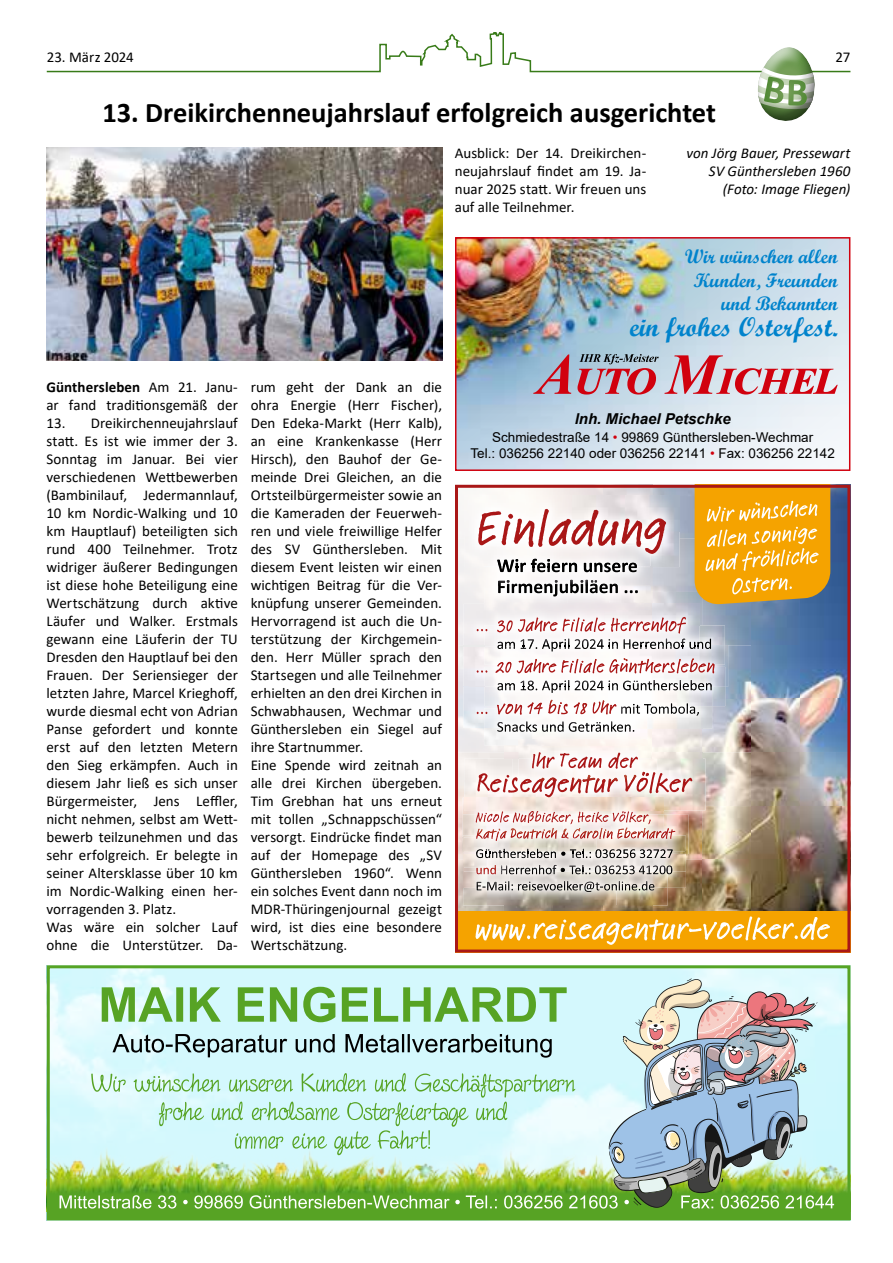
<style>
.page{position:relative;width:893px;height:1263px;background:#fff}
.page>*{position:absolute;margin:0;border:0;box-sizing:border-box;transform-origin:0 0}
.t1{font:700 28.5px "Calibri";color:#000}
.t2{font:27px "Script MT Bold";color:#0083cc}
.t3{font:19.5px/23.4px "Script MT Bold";color:#0083cc;text-align:right}
.t4{font:15px/18px "Calibri";letter-spacing:.005em;color:#000}
.t5{font:italic 15px/18px "Calibri";color:#000;text-align:right}
.t6{font:italic 700 15px "Arial";color:#000}
.t7{font:13.5px/16.2px "Arial";color:#000;text-align:center}
.s1{font-weight:700}
.s2{color:#d1010e}
</style>
<div class="page">
<img style="left:51px;top:969px;width:795px;height:212px">
<div style="left:47px;top:1181px;width:803px;height:38px;background:#57a324"></div>
<svg style="left:60px;top:980px;width:774px;height:228px;background:#bbe2c5"></svg>
<img style="left:609px;top:978px;width:208px;height:230px">
<div style="left:47px;top:965px;width:803px;height:255px;border:3px solid #57a324"></div>
<img style="left:47px;top:148px;width:395px;height:212px">
<img style="left:458px;top:240px;width:389px;height:228px">
<div style="left:455px;top:237px;width:395px;height:234px;border:2px solid #d1010e"></div>
<svg style="left:533px;top:354px;width:305px;height:40px;background:#c699a6"></svg>
<img style="left:653px;top:489px;width:193px;height:103px">
<img style="left:702px;top:592px;width:144px;height:53px">
<img style="left:725px;top:645px;width:121px;height:54px">
<img style="left:702px;top:699px;width:144px;height:161px">
<img style="left:459px;top:806px;width:4px;height:54px">
<img style="left:664px;top:810px;width:38px;height:50px">
<img style="left:459px;top:860px;width:45px;height:50px">
<img style="left:504px;top:905px;width:149px;height:5px">
<img style="left:653px;top:860px;width:193px;height:50px">
<div style="left:455px;top:910px;width:395px;height:42px;background:#f5a300"></div>
<svg style="left:475px;top:916px;width:355px;height:29px"></svg>
<svg style="left:695px;top:489px;width:135px;height:116px;background:#eeab24"></svg>
<img style="left:616px;top:888px;width:52px;height:17px">
<svg style="left:477px;top:881px;width:177px;height:11px"></svg>
<img style="left:668px;top:872px;width:18px;height:16px">
<img style="left:529px;top:881px;width:125px;height:7px">
<img style="left:464px;top:854px;width:45px;height:34px">
<img style="left:477px;top:882px;width:10px;height:6px">
<img style="left:487px;top:874px;width:22px;height:7px">
<img style="left:487px;top:881px;width:22px;height:7px">
<img style="left:642px;top:854px;width:44px;height:18px">
<img style="left:464px;top:868px;width:12px;height:4px">
<svg style="left:476px;top:865px;width:196px;height:9px"></svg>
<img style="left:476px;top:865px;width:20px;height:7px">
<svg style="left:463px;top:837px;width:1px;height:51px"></svg>
<img style="left:664px;top:814px;width:24px;height:40px">
<img style="left:673px;top:852px;width:13px;height:2px">
<svg style="left:476px;top:849px;width:197px;height:9px"></svg>
<img style="left:463px;top:758px;width:50px;height:79px">
<img style="left:513px;top:810px;width:151px;height:1px">
<svg style="left:476px;top:811px;width:199px;height:30px"></svg>
<img style="left:512px;top:797px;width:49px;height:1px">
<img style="left:609px;top:797px;width:48px;height:1px">
<img style="left:657px;top:758px;width:48px;height:52px">
<img style="left:464px;top:798px;width:200px;height:12px">
<svg style="left:477px;top:752px;width:215px;height:45px"></svg>
<img style="left:699px;top:706px;width:13px;height:23px">
<img style="left:463px;top:688px;width:41px;height:40px">
<svg style="left:477px;top:700px;width:222px;height:32px"></svg>
<img style="left:712px;top:687px;width:13px;height:19px">
<img style="left:608px;top:693px;width:104px;height:13px">
<img style="left:633px;top:703px;width:55px;height:3px">
<img style="left:511px;top:704px;width:38px;height:2px">
<img style="left:549px;top:700px;width:55px;height:6px">
<img style="left:714px;top:645px;width:14px;height:42px">
<svg style="left:463px;top:687px;width:21px;height:1px"></svg>
<svg style="left:497px;top:680px;width:215px;height:13px"></svg>
<svg style="left:477px;top:658px;width:238px;height:15px"></svg>
<img style="left:699px;top:625px;width:26px;height:20px">
<img style="left:484px;top:647px;width:69px;height:18px">
<img style="left:639px;top:651px;width:72px;height:14px">
<img style="left:534px;top:658px;width:160px;height:7px">
<img style="left:605px;top:604px;width:94px;height:21px">
<img style="left:484px;top:633px;width:86px;height:12px">
<img style="left:632px;top:633px;width:47px;height:6px">
<svg style="left:497px;top:639px;width:214px;height:12px"></svg>
<svg style="left:477px;top:617px;width:209px;height:16px"></svg>
<img style="left:485px;top:604px;width:166px;height:6px">
<img style="left:465px;top:496px;width:214px;height:35px">
<img style="left:666px;top:531px;width:13px;height:36px">
<svg style="left:478px;top:509px;width:188px;height:95px"></svg>
<div style="left:455px;top:485px;width:395px;height:467px;border:3px solid #a91717"></div>
<svg style="left:46px;top:32px;width:805px;height:89px"></svg>
<p class="t4" style="left:47px;top:48px;width:89px">23. März 2024</p>
<p class="t4" style="left:835px;top:48px;width:16px">27</p>
<h1 class="t1" style="left:102px;top:92px;width:615px">13. Dreikirchenneujahrslauf erfolgreich ausgerichtet</h1>
<p class="t4" style="left:455px;top:144px;width:193px;text-align:justify">Ausblick: Der 14. Dreikirchen&shy;neujahrslauf findet am 19. Ja&shy;nuar 2025 statt. Wir freuen uns auf alle Teilnehmer.</p>
<p class="t5" style="left:686px;top:143px;width:166px">von Jörg Bauer, Pressewart<br>SV Günthersleben 1960 (Foto: Image Fliegen)</p>
<p class="t4" style="left:46px;top:378px;width:193px"><span class="s1">Günthersleben</span> Am 21. Janu&shy;ar fand traditionsgemäß der</p>
<p class="t4" style="left:46px;top:414px;width:193px">13. Dreikirchenneujahrslauf statt. Es ist wie immer der 3.<br>Sonntag im Januar. Bei vier verschiedenen Wettbewerben (Bambinilauf, Jedermannlauf,<br>10 km Nordic-Walking und 10 km Hauptlauf) beteiligten sich rund 400 Teilnehmer. Trotz widriger äußerer Bedingungen ist diese hohe Beteiligung eine<br>Wertschätzung durch aktive<br>Läufer und Walker. Erstmals gewann eine Läuferin der TU<br>Dresden den Hauptlauf bei den<br>Frauen. Der Seriensieger der letzten Jahre, Marcel Krieghoff, wurde diesmal echt von Adrian<br>Panse gefordert und konnte erst auf den letzten Metern den Sieg erkämpfen. Auch in diesem Jahr ließ es sich unser<br>Bürgermeister, Jens Leffler, nicht nehmen, selbst am Wett&shy;bewerb teilzunehmen und das sehr erfolgreich. Er belegte in seiner Altersklasse über 10 km im Nordic-Walking einen her&shy;vorragenden 3. Platz.<br>Was wäre ein solcher Lauf ohne die Unterstützer. Da-</p>
<p class="t4" style="left:251px;top:378px;width:193px">rum geht der Dank an die ohra Energie (Herr Fischer),<br>Den Edeka-Markt (Herr Kalb), an eine Krankenkasse (Herr<br>Hirsch), den Bauhof der Ge&shy;meinde Drei Gleichen, an die<br>Ortsteilbürgermeister sowie an die Kameraden der Feuerweh&shy;ren und viele freiwillige Helfer des SV Günthersleben. Mit diesem Event leisten wir einen wichtigen Beitrag für die Ver&shy;knüpfung unserer Gemeinden.<br>Hervorragend ist auch die Un&shy;terstützung der Kirchgemein&shy;den. Herr Müller sprach den<br>Startsegen und alle Teilnehmer erhielten an den drei Kirchen in<br>Schwabhausen, Wechmar und<br>Günthersleben ein Siegel auf ihre Startnummer.<br>Eine Spende wird zeitnah an alle drei Kirchen übergeben.<br>Tim Grebhan hat uns erneut mit tollen „Schnappschüssen“ versorgt. Eindrücke findet man auf der Homepage des „SV<br>Günthersleben 1960“. Wenn ein solches Event dann noch im<br>MDR-Thüringenjournal gezeigt wird, ist dies eine besondere<br>Wertschätzung.</p>
<h3 class="t3" style="left:685px;top:245px;width:154px">Wir wünschen allen<br>Kunden, Freunden und Bekannten</h3>
<h2 class="t2" style="left:630px;top:310px;width:209px">ein frohes Osterfest.</h2>
<p class="t6" style="left:575px;top:409px;width:157px">lnh. Michael Petschke</p>
<p class="t7" style="left:471px;top:429px;width:366px">Schmiedestraße 14 <span class="s2">•</span> 99869 Günthersleben-Wechmar<br>Tel.: 036256 22140 oder 036256 22141 <span class="s2">•</span> Fax: 036256 22142</p>
</div>
